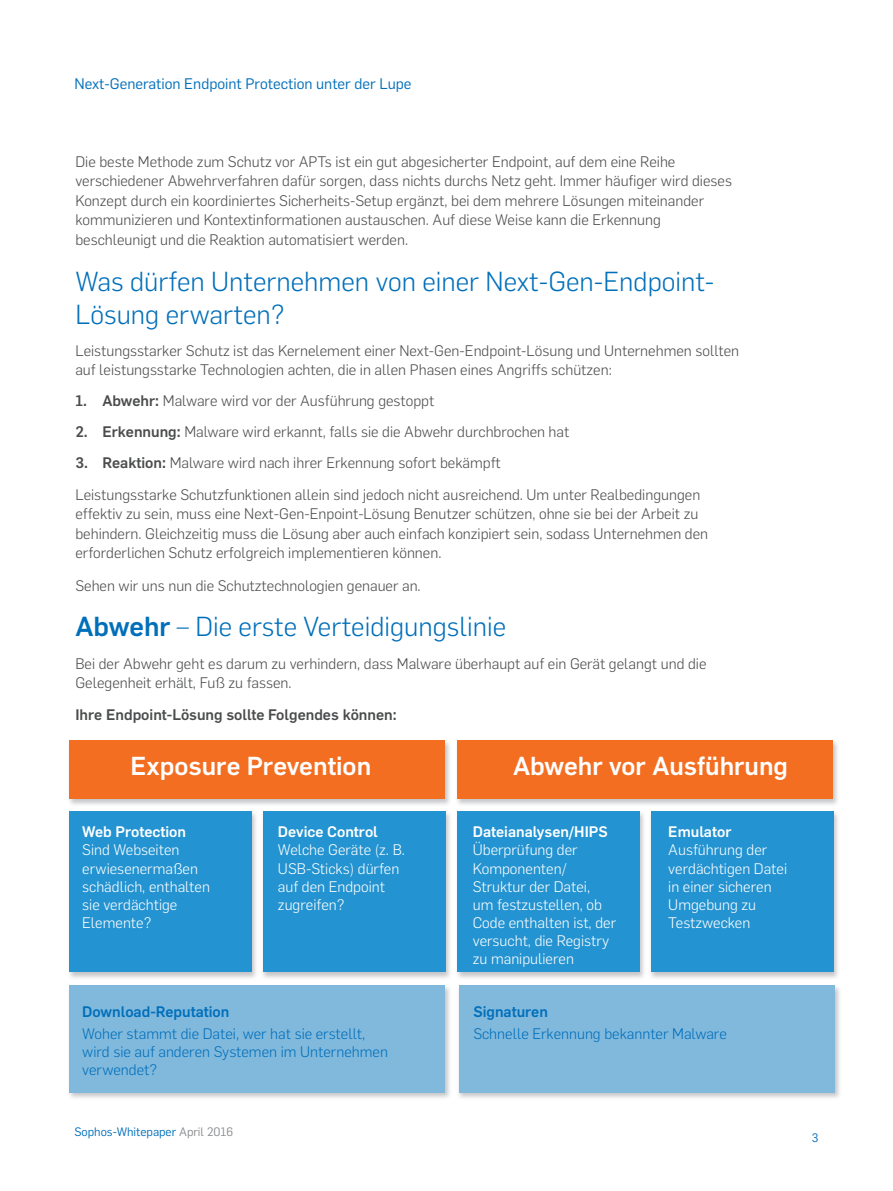
<style>
.page{position:relative;width:893px;height:1191px;background:#fff}
.page>*{position:absolute;margin:0;border:0;box-sizing:border-box;transform-origin:0 0}
.Subhead_1{font:300 27px/33px "Flama";color:#006fba}
.Subhead_1-2{font:500 25.5px "Flama";color:#fff}
.Body_Copy{font:300 15px/19.5px "Flama";color:#4b4c4d}
.Subhead_1-3{font:300 15px/19.5px "Flama";color:#4b4c4d}
.Subhead_1-4{font:300 15px/18px "Flama";color:#fff}
.Subhead_1-5{font:300 15px/18px "Flama";color:#006fba}
.t1{font:15px "Flama";color:#006fba}
.Subhead_1-6{font:500 15px "Flama";color:#fff}
.Body_Copy-2{font:500 15px "Flama";color:#4b4c4d}
.Subhead_1-7{font:500 15px "Flama";color:#006fba}
.t2{font:12px "Flama";color:#006fba}
.s1{font-weight:500}
.s2{color:#8a8c8f}
</style>
<div class="page">
<div style="left:455px;top:739px;width:385px;height:68px;background:#b2b3b7;opacity:.75"></div>
<div style="left:457px;top:740px;width:376px;height:59px;background:#f36e21"></div>
<div style="left:67px;top:739px;width:385px;height:68px;background:#b2b3b7;opacity:.75"></div>
<div style="left:69px;top:740px;width:376px;height:59px;background:#f36e21"></div>
<div style="left:67px;top:810px;width:191px;height:170px;background:#b2b3b7;opacity:.75"></div>
<div style="left:69px;top:811px;width:183px;height:160px;background:#2393d1"></div>
<div style="left:455px;top:810px;width:192px;height:170px;background:#b2b3b7;opacity:.75"></div>
<div style="left:457px;top:811px;width:183px;height:160px;background:#2393d1"></div>
<div style="left:260px;top:810px;width:192px;height:170px;background:#b2b3b7;opacity:.75"></div>
<div style="left:263px;top:811px;width:182px;height:160px;background:#2393d1"></div>
<div style="left:649px;top:810px;width:191px;height:170px;background:#b2b3b7;opacity:.75"></div>
<div style="left:651px;top:811px;width:182px;height:160px;background:#2393d1"></div>
<div style="left:67px;top:984px;width:385px;height:116px;background:#b2b3b7;opacity:.75"></div>
<div style="left:69px;top:985px;width:376px;height:107px;background:#81b9dd"></div>
<div style="left:456px;top:984px;width:385px;height:116px;background:#b2b3b7;opacity:.75"></div>
<div style="left:459px;top:985px;width:376px;height:107px;background:#81b9dd"></div>
<p class="t1" style="left:74px;top:73px;width:339px">Next-Generation Endpoint Protection unter der Lupe</p>
<p class="Subhead_1-3" style="left:75px;top:151px;width:658px">Die beste Methode zum Schutz vor APTs ist ein gut abgesicherter Endpoint, auf dem eine Reihe verschiedener Abwehrverfahren dafür sorgen, dass nichts durchs Netz geht. Immer häufiger wird dieses Konzept durch ein koordiniertes Sicherheits-Setup ergänzt, bei dem mehrere Lösungen miteinander kommunizieren und Kontextinformationen austauschen. Auf diese Weise kann die Erkennung beschleunigt und die Reaktion automatisiert werden.</p>
<p class="Subhead_1" style="left:75px;top:263px;width:641px">Was dürfen Unternehmen von einer Next-Gen-Endpoint-<br>Lösung erwarten?</p>
<p class="Body_Copy" style="left:75px;top:340px;width:665px">Leistungsstarker Schutz ist das Kernelement einer Next-Gen-Endpoint-Lösung und Unternehmen sollten auf leistungsstarke Technologien achten, die in allen Phasen eines Angriffs schützen:</p>
<p class="Subhead_1-3" style="left:75px;top:390px;width:360px"><span class="s1">1. Abwehr:</span> Malware wird vor der Ausführung gestoppt</p>
<p class="Subhead_1-3" style="left:75px;top:421px;width:496px"><span class="s1">2. Erkennung:</span> Malware wird erkannt, falls sie die Abwehr durchbrochen hat</p>
<p class="Subhead_1-3" style="left:75px;top:452px;width:427px"><span class="s1">3. Reaktion:</span> Malware wird nach ihrer Erkennung sofort bekämpft</p>
<p class="Body_Copy" style="left:75px;top:484px;width:634px">Leistungsstarke Schutzfunktionen allein sind jedoch nicht ausreichend. Um unter Realbedingungen effektiv zu sein, muss eine Next-Gen-Enpoint-Lösung Benutzer schützen, ohne sie bei der Arbeit zu behindern. Gleichzeitig muss die Lösung aber auch einfach konzipiert sein, sodass Unternehmen den erforderlichen Schutz erfolgreich implementieren können.</p>
<p class="Body_Copy" style="left:75px;top:575px;width:347px">Sehen wir uns nun die Schutztechnologien genauer an.</p>
<p class="Subhead_1" style="left:75px;top:609px;width:432px"><span class="s1">Abwehr</span> – Die erste Verteidigungslinie</p>
<p class="Body_Copy" style="left:75px;top:653px;width:633px">Bei der Abwehr geht es darum zu verhindern, dass Malware überhaupt auf ein Gerät gelangt und die<br>Gelegenheit erhält, Fuß zu fassen.</p>
<p class="Body_Copy-2" style="left:75px;top:704px;width:323px">Ihre Endpoint-Lösung sollte Folgendes können:</p>
<p class="Subhead_1-2" style="left:131px;top:747px;width:242px">Exposure Prevention</p>
<p class="Subhead_1-2" style="left:513px;top:747px;width:276px">Abwehr vor Ausführung</p>
<p class="Subhead_1-6" style="left:82px;top:821px;width:105px">Web Protection</p>
<p class="Subhead_1-4" style="left:82px;top:840px;width:129px">Sind Webseiten erwiesenermaßen schädlich, enthalten sie verdächtige<br>Elemente?</p>
<p class="Subhead_1-6" style="left:278px;top:821px;width:101px">Device Control</p>
<p class="Subhead_1-4" style="left:278px;top:840px;width:129px">Welche Geräte (z. B.<br>USB-Sticks) dürfen auf den Endpoint zugreifen?</p>
<p class="Subhead_1-7" style="left:82px;top:1000px;width:149px">Download-Reputation</p>
<p class="Subhead_1-5" style="left:82px;top:1024px;width:307px">Woher stammt die Datei, wer hat sie erstellt, wird sie auf anderen Systemen im Unternehmen verwendet?</p>
<p class="Subhead_1-6" style="left:473px;top:821px;width:136px">Dateianalysen/HIPS</p>
<p class="Subhead_1-4" style="left:473px;top:840px;width:145px">Überprüfung der<br>Komponenten/<br>Struktur der Datei,<br>um festzustellen, ob<br>Code enthalten ist, der versucht, die Registry zu manipulieren</p>
<p class="Subhead_1-4" style="left:668px;top:822px;width:120px"><span class="s1">Emulator<br></span>Ausführung der verdächtigen Datei in einer sicheren<br>Umgebung zu<br>Testzwecken</p>
<p class="Subhead_1-7" style="left:473px;top:1000px;width:76px">Signaturen</p>
<p class="Subhead_1-5" style="left:473px;top:1024px;width:255px">Schnelle Erkennung bekannter Malware</p>
<p class="t2" style="left:74px;top:1123px;width:160px">Sophos-Whitepaper <span class="s2">April 2016</span></p>
<p class="t2" style="left:812px;top:1129px;width:8px">3</p>
</div>
